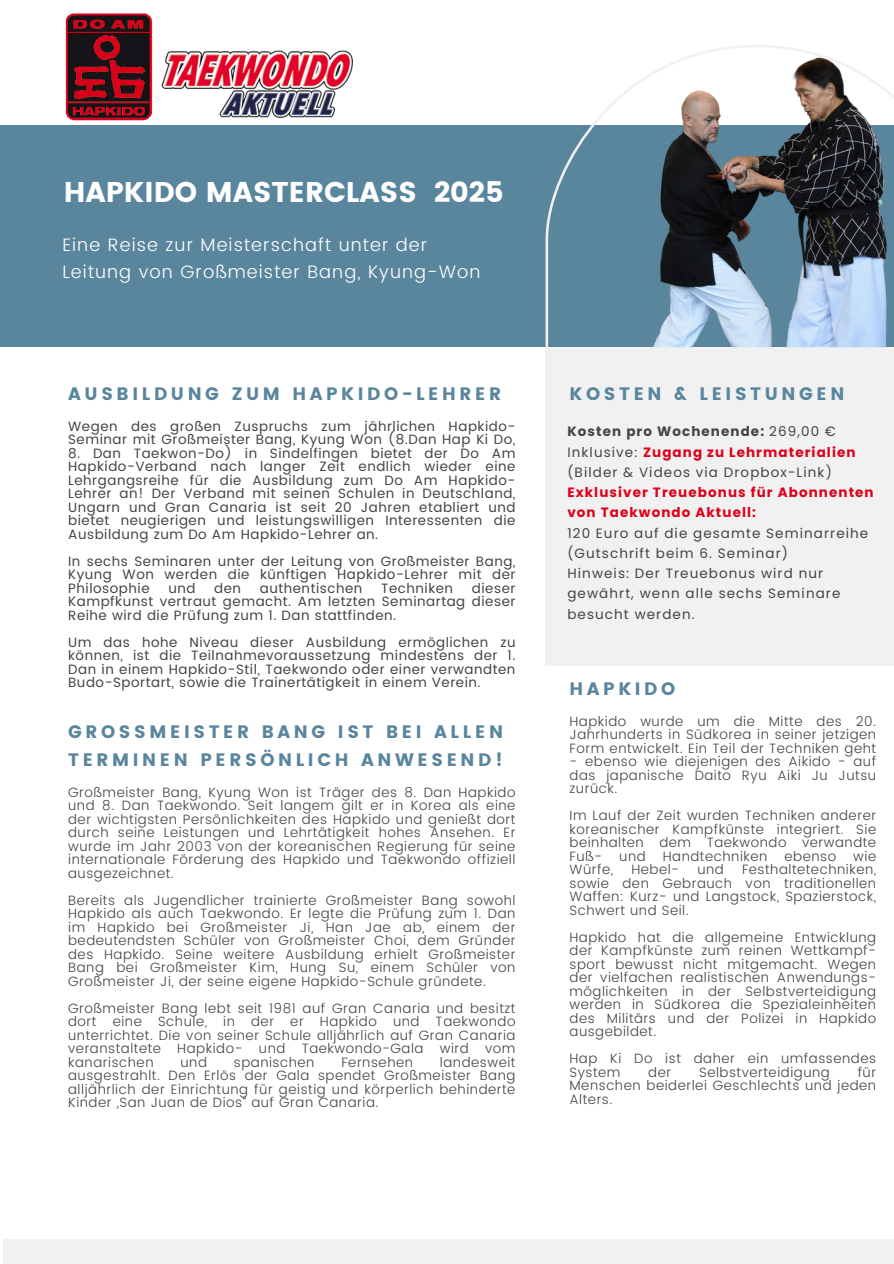
<style>
.page{position:relative;width:894px;height:1264px;background:#fff}
.page>*{position:absolute;margin:0;border:0;box-sizing:border-box;transform-origin:0 0}
.t1{font:28.5px "Poppins";color:#fff}
.t2{font:18px/28.2px "Poppins";letter-spacing:.2em;color:#5a869d}
.t3{font:300 18px/27px "Poppins";letter-spacing:.06em;color:#fff}
.t4{font:300 13.5px/13.5px "Poppins";letter-spacing:.04em;color:#444440;text-align:justify}
.t5{font:13.5px/13.5px "Poppins";letter-spacing:.04em;color:#444440;text-align:justify}
.t6{font:13.5px/20.2px "Poppins";letter-spacing:.08em;color:#444440}
.t7{font:700 13.5px/20.2px "Poppins";letter-spacing:.08em;color:#db021b}
.t8{font:700 13.5px "Poppins";letter-spacing:.08em;color:#444440}
.s1{font-weight:400}
.s2{font-weight:700;color:#db021b}
</style>
<div class="page">
<div style="left:0;top:126px;width:893px;height:221px;background:#5a869d"></div>
<div style="left:545px;top:347px;width:348px;height:318px;background:#f1f1f1"></div>
<svg style="left:545px;top:45px;width:348px;height:303px"></svg>
<div style="left:3px;top:1238px;width:890px;height:25px;background:#f1f1f1"></div>
<img style="left:65px;top:13px;width:88px;height:108px">
<img style="left:161px;top:50px;width:192px;height:69px">
<p class="t1" style="left:64px;top:175px;width:441px">HAPKIDO MASTERCLASS 2025</p>
<p class="t3" style="left:62px;top:231px;width:419px">Eine Reise zur Meisterschaft unter der<br>Leitung von Großmeister Bang, Kyung-Won</p>
<p class="t2" style="left:68px;top:380px;width:434px">AUSBILDUNG ZUM HAPKIDO-LEHRER</p>
<h2 class="t2" style="left:569px;top:380px;width:276px">KOSTEN &amp; LEISTUNGEN</h2>
<p class="t8" style="left:567px;top:422px;width:270px">Kosten pro Wochenende: <span class="s1">269,00 €</span></p>
<p class="t6" style="left:567px;top:441px;width:289px">Inklusive: <span class="s2">Zugang zu Lehrmaterialien </span>(Bilder &amp; Videos via Dropbox-Link)</p>
<p class="t7" style="left:567px;top:482px;width:308px">Exklusiver Treuebonus für Abonnenten von Taekwondo Aktuell:</p>
<h2 class="t6" style="left:567px;top:522px;width:302px">120 Euro auf die gesamte Seminarreihe (Gutschrift beim 6. Seminar)</h2>
<p class="t6" style="left:567px;top:563px;width:274px">Hinweis: Der Treuebonus wird nur gewährt, wenn alle sechs Seminare besucht werden.</p>
<p class="t5" style="left:68px;top:419px;width:448px">Wegen des großen Zuspruchs zum jährlichen Hapkido-<br>Seminar mit Großmeister Bang, Kyung Won (8.Dan Hap Ki Do,</p>
<p class="t5" style="left:68px;top:446px;width:448px">8. Dan Taekwon-Do) in Sindelfingen bietet der Do Am Hapkido-Verband nach langer Zeit endlich wieder eine Lehrgangsreihe für die Ausbildung zum Do Am Hapkido-Lehrer an! Der Verband mit seinen Schulen in Deutschland, Ungarn und Gran Canaria ist seit 20 Jahren etabliert und bietet neugierigen und leistungswilligen Interessenten die Ausbildung zum Do Am Hapkido-Lehrer an.</p>
<p class="t5" style="left:68px;top:554px;width:448px">In sechs Seminaren unter der Leitung von Großmeister Bang, Kyung Won werden die künftigen Hapkido-Lehrer mit der Philosophie</p>
<p class="t5" style="left:68px;top:581px;width:448px;text-indent:403px">dieser Kampfkunst vertraut gemacht. Am letzten Seminartag dieser Reihe wird die Prüfung zum 1. Dan stattfinden.</p>
<p class="t5" style="left:68px;top:635px;width:448px">Um das hohe Niveau dieser Ausbildung ermöglichen zu können, ist die Teilnahmevoraussetzung mindestens der 1.<br>Dan in einem Hapkido-Stil, Taekwondo oder einer verwandten Budo-Sportart, sowie die Trainertätigkeit in einem Verein.</p>
<p class="t5" style="left:168px;top:581px;width:29px">und</p>
<p class="t5" style="left:214px;top:581px;width:28px">den</p>
<p class="t5" style="left:260px;top:581px;width:104px">authentischen</p>
<p class="t5" style="left:381px;top:581px;width:73px">Techniken</p>
<h2 class="t2" style="left:569px;top:675px;width:107px">HAPKIDO</h2>
<p class="t4" style="left:569px;top:714px;width:308px">Hapkido wurde um die Mitte des 20.<br>Jahrhunderts in Südkorea in seiner jetzigen Form entwickelt. Ein Teil der Techniken geht</p>
<p class="t4" style="left:569px;top:754px;width:308px">- ebenso wie diejenigen des Aikido - auf das japanische Daito Ryu Aiki Ju Jutsu zurück.</p>
<p class="t4" style="left:569px;top:808px;width:308px">Im Lauf der Zeit wurden Techniken anderer koreanischer Kampfkünste integriert. Sie beinhalten dem Taekwondo verwandte Fuß-</p>
<p class="t2" style="left:68px;top:717px;width:436px">GROSSMEISTER BANG IST BEI ALLEN<br>TERMINEN PERSÖNLICH ANWESEND!</p>
<h1 class="t4" style="left:68px;top:785px;width:448px">Großmeister Bang, Kyung Won ist Träger des 8. Dan Hapkido und 8. Dan Taekwondo. Seit langem gilt er in Korea als eine der wichtigsten Persönlichkeiten des Hapkido und genießt dort durch seine Leistungen und Lehrtätigkeit hohes Ansehen. Er wurde im Jahr 2003 von der koreanischen Regierung für seine internationale Förderung des Hapkido und Taekwondo offiziell ausgezeichnet.</h1>
<h3 class="t4" style="left:68px;top:893px;width:448px">Bereits als Jugendlicher trainierte Großmeister Bang sowohl Hapkido als auch Taekwondo. Er legte die Prüfung zum 1. Dan im Hapkido bei Großmeister Ji, Han Jae ab, einem der bedeutendsten Schüler von Großmeister Choi, dem Gründer des Hapkido. Seine weitere Ausbildung erhielt Großmeister Bang bei Großmeister Kim, Hung Su, einem Schüler von Großmeister Ji, der seine eigene Hapkido-Schule gründete.</h3>
<h2 class="t4" style="left:68px;top:1001px;width:448px">Großmeister Bang lebt seit 1981 auf Gran Canaria und besitzt dort eine Schule, in der er Hapkido und Taekwondo unterrichtet. Die von seiner Schule alljährlich auf Gran Canaria veranstaltete Hapkido- und Taekwondo-Gala wird vom kanarischen</h2>
<p class="t4" style="left:619px;top:849px;width:28px">und</p>
<p class="t4" style="left:662px;top:849px;width:106px">Handtechniken</p>
<p class="t4" style="left:784px;top:849px;width:53px">ebenso</p>
<p class="t4" style="left:853px;top:849px;width:24px">wie</p>
<p class="t4" style="left:569px;top:862px;width:45px">Würfe,</p>
<p class="t4" style="left:631px;top:862px;width:49px">Hebel-</p>
<p class="t4" style="left:697px;top:862px;width:28px">und</p>
<p class="t4" style="left:569px;top:862px;width:308px;text-indent:172px">Festhaltetechniken, sowie den Gebrauch von traditionellen Waffen: Kurz- und Langstock, Spazierstock, Schwert und Seil.</p>
<p class="t4" style="left:569px;top:930px;width:308px">Hapkido hat die allgemeine Entwicklung der Kampfkünste zum reinen Wettkampf&shy;sport bewusst nicht mitgemacht. Wegen der vielfachen realistischen Anwendungs&shy;möglichkeiten in der Selbstverteidigung werden in Südkorea die Spezialeinheiten des Militärs und der Polizei in Hapkido ausgebildet.</p>
<p class="t4" style="left:569px;top:1051px;width:308px">Hap Ki Do ist daher ein umfassendes<br>System</p>
<h2 class="t4" style="left:68px;top:1055px;width:448px;text-indent:371px">landesweit ausgestrahlt. Den Erlös der Gala spendet Großmeister Bang alljährlich der Einrichtung für geistig und körperlich behinderte Kinder „San Juan de Dios“ auf Gran Canaria.</h2>
<h2 class="t4" style="left:180px;top:1055px;width:28px">und</h2>
<h2 class="t4" style="left:234px;top:1055px;width:82px">spanischen</h2>
<h2 class="t4" style="left:341px;top:1055px;width:73px">Fernsehen</h2>
<p class="t4" style="left:569px;top:1065px;width:308px;text-indent:288px">für Menschen beiderlei Geschlechts und jeden Alters.</p>
<p class="t4" style="left:648px;top:1065px;width:24px">der</p>
<p class="t4" style="left:699px;top:1065px;width:132px">Selbstverteidigung</p>
</div>
